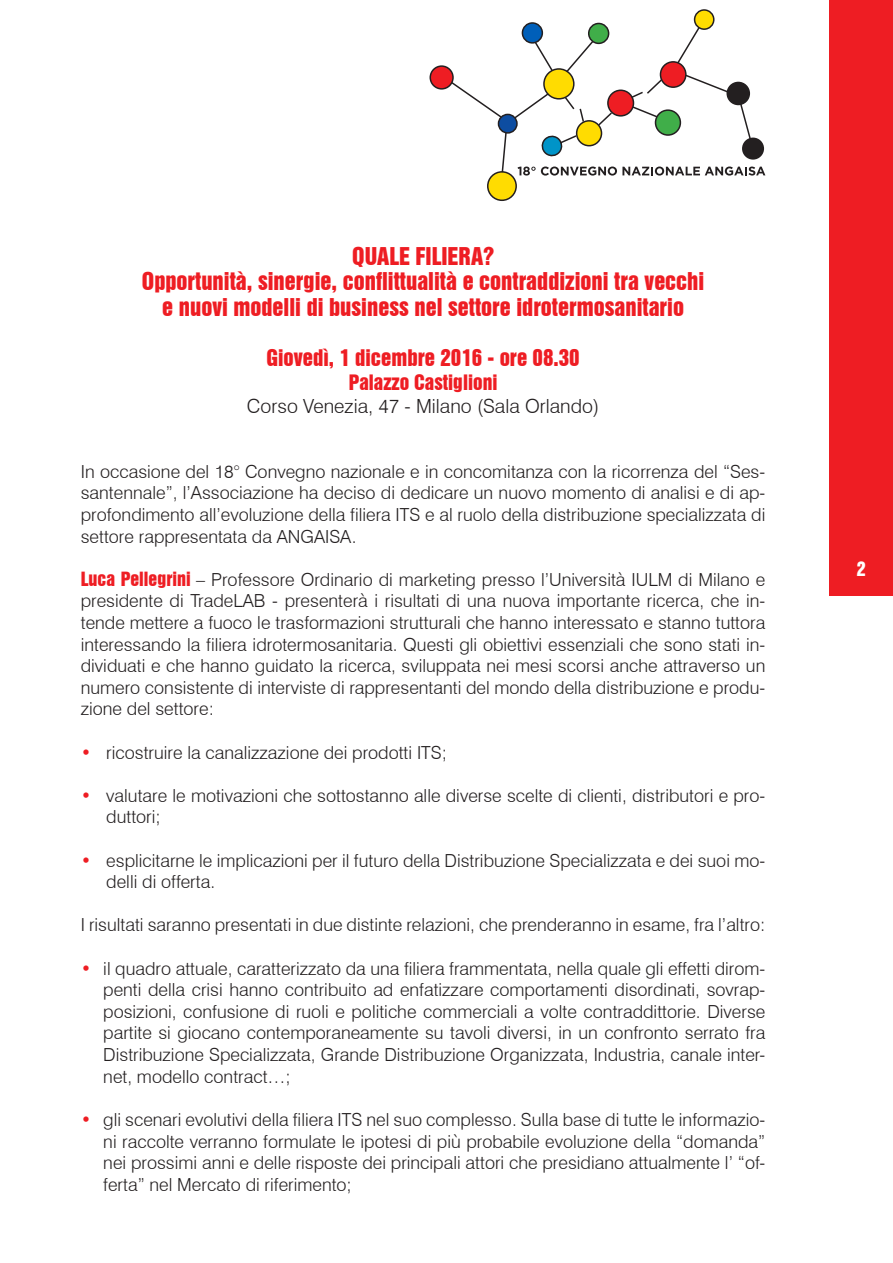
<style>
.page{position:relative;width:893px;height:1263px;background:#fff}
.page>*{position:absolute;margin:0;border:0;box-sizing:border-box;transform-origin:0 0}
.t1{font:22.5px "Swiss 921 BT Regular A";color:#ee1d23}
.t2{font:21px "Swiss 921 BT Regular A";color:#ee1d23}
.t3{font:300 19.5px "Swiss 721 BT";color:#231f20}
.t4{font:19.5px "Swiss 921 BT Regular A";color:#ee1d23}
.t5{font:300 18px/21.6px "Swiss 721 BT";color:#231f20;text-align:justify}
.t6{font:18px "Swiss 921 BT Regular A";color:#fff}
.s1{font-family:"Swiss 921 BT Regular A";font-weight:400;color:#ee1d23}
.s2{color:#ee1d23}
</style>
<div class="page">
<div style="left:829px;top:0;width:64px;height:595px;background:#ee1d23"></div>
<div style="left:488px;top:172px;width:28px;height:28px;background:#ffdc01;border-radius:50%"></div>
<div style="left:487px;top:171px;width:30px;height:30px;border:2px solid #231f20;border-radius:50%"></div>
<div style="left:695px;top:10px;width:19px;height:19px;background:#ffdc01;border-radius:50%"></div>
<div style="left:694px;top:9px;width:20px;height:21px;border:2px solid #231f20;border-radius:50%"></div>
<div style="left:430px;top:66px;width:23px;height:23px;background:#ee1d23;border-radius:50%"></div>
<div style="left:429px;top:65px;width:25px;height:25px;border:2px solid #231f20;border-radius:50%"></div>
<div style="left:498px;top:114px;width:19px;height:19px;background:#0d4da1;border-radius:50%"></div>
<div style="left:498px;top:114px;width:20px;height:20px;border:2px solid #231f20;border-radius:50%"></div>
<div style="left:544px;top:69px;width:30px;height:30px;background:#ffdc01;border-radius:50%"></div>
<div style="left:543px;top:68px;width:32px;height:32px;border:2px solid #231f20;border-radius:50%"></div>
<div style="left:522px;top:23px;width:20px;height:20px;background:#005fb9;border-radius:50%"></div>
<div style="left:522px;top:22px;width:21px;height:22px;border:2px solid #231f20;border-radius:50%"></div>
<div style="left:589px;top:23px;width:20px;height:20px;background:#40ae49;border-radius:50%"></div>
<div style="left:588px;top:23px;width:21px;height:21px;border:2px solid #231f20;border-radius:50%"></div>
<div style="left:577px;top:121px;width:24px;height:25px;background:#ffdc01;border-radius:50%"></div>
<div style="left:576px;top:120px;width:26px;height:26px;border:2px solid #231f20;border-radius:50%"></div>
<div style="left:608px;top:90px;width:25px;height:26px;background:#ee1d23;border-radius:50%"></div>
<div style="left:607px;top:90px;width:27px;height:27px;border:2px solid #231f20;border-radius:50%"></div>
<div style="left:660px;top:62px;width:26px;height:25px;background:#ee1d23;border-radius:50%"></div>
<div style="left:660px;top:61px;width:27px;height:27px;border:2px solid #231f20;border-radius:50%"></div>
<div style="left:655px;top:110px;width:25px;height:25px;background:#40ae49;border-radius:50%"></div>
<div style="left:655px;top:109px;width:26px;height:27px;border:2px solid #231f20;border-radius:50%"></div>
<div style="left:727px;top:82px;width:22px;height:22px;background:#231f20;border-radius:50%"></div>
<div style="left:726px;top:82px;width:24px;height:23px;border:2px solid #231f20;border-radius:50%"></div>
<svg style="left:449px;top:80px;width:54px;height:39px"></svg>
<svg style="left:513px;top:92px;width:37px;height:28px"></svg>
<svg style="left:533px;top:40px;width:21px;height:33px"></svg>
<svg style="left:565px;top:39px;width:30px;height:35px"></svg>
<svg style="left:563px;top:95px;width:22px;height:28px"></svg>
<svg style="left:501px;top:131px;width:7px;height:43px"></svg>
<svg style="left:597px;top:111px;width:17px;height:16px"></svg>
<svg style="left:676px;top:25px;width:25px;height:40px"></svg>
<svg style="left:684px;top:73px;width:45px;height:21px"></svg>
<svg style="left:631px;top:105px;width:28px;height:14px"></svg>
<svg style="left:630px;top:78px;width:34px;height:21px"></svg>
<svg style="left:738px;top:100px;width:16px;height:46px"></svg>
<svg style="left:541px;top:133px;width:37px;height:24px"></svg>
<div style="left:742px;top:138px;width:22px;height:22px;background:#231f20;border-radius:50%"></div>
<svg style="left:518px;top:167px;width:247px;height:9px"></svg>
<p class="t1" style="left:352px;top:241px;width:143px">QUALE FILIERA?</p>
<p class="t1" style="left:142px;top:267px;width:564px">Opportunità, sinergie, conflittualità e contraddizioni tra vecchi</p>
<p class="t1" style="left:162px;top:292px;width:523px">e nuovi modelli di business nel settore idrotermosanitario</p>
<p class="t2" style="left:266px;top:344px;width:315px">Giovedì, 1 dicembre 2016 - ore 08.30</p>
<p class="t4" style="left:349px;top:369px;width:150px">Palazzo Castiglioni</p>
<p class="t3" style="left:247px;top:394px;width:354px">Corso Venezia, 47 - Milano (Sala Orlando)</p>
<p class="t5" style="left:81px;top:460px;width:686px">In occasione del 18° Convegno nazionale e in concomitanza con la ricorrenza del “Ses&shy;santennale”, l’Associazione ha deciso di dedicare un nuovo momento di analisi e di ap&shy;profondimento all’evoluzione della filiera ITS e al ruolo della distribuzione specializzata di settore rappresentata da ANGAISA.</p>
<p class="t5" style="left:81px;top:568px;width:686px"><span class="s1">Luca Pellegrini</span> – Professore Ordinario di marketing presso l’Università IULM di Milano e presidente di TradeLAB - presenterà i risultati di una nuova importante ricerca, che in&shy;tende mettere a fuoco le trasformazioni strutturali che hanno interessato e stanno tuttora interessando la filiera idrotermosanitaria. Questi gli obiettivi essenziali che sono stati in&shy;dividuati e che hanno guidato la ricerca, sviluppata nei mesi scorsi anche attraverso un numero consistente di interviste di rappresentanti del mondo della distribuzione e produ&shy;zione del settore:</p>
<p class="t5" style="left:81px;top:741px;width:368px"><span class="s2">•</span> ricostruire la canalizzazione dei prodotti ITS;</p>
<p class="t5" style="left:106px;top:784px;width:661px;text-indent:-26px"><span class="s2">•</span> valutare le motivazioni che sottostanno alle diverse scelte di clienti, distributori e pro&shy;duttori;</p>
<p class="t5" style="left:106px;top:849px;width:661px;text-indent:-26px"><span class="s2">•</span> esplicitarne le implicazioni per il futuro della Distribuzione Specializzata e dei suoi mo&shy;delli di offerta.</p>
<p class="t5" style="left:81px;top:914px;width:686px">I risultati saranno presentati in due distinte relazioni, che prenderanno in esame, fra l’altro:</p>
<p class="t5" style="left:103px;top:957px;width:664px;text-indent:-22px"><span class="s2">•</span> il quadro attuale, caratterizzato da una filiera frammentata, nella quale gli effetti dirom&shy;penti della crisi hanno contribuito ad enfatizzare comportamenti disordinati, sovrap&shy;posizioni, confusione di ruoli e politiche commerciali a volte contraddittorie. Diverse partite si giocano contemporaneamente su tavoli diversi, in un confronto serrato fra Distribuzione Specializzata, Grande Distribuzione Organizzata, Industria, canale inter&shy;net, modello contract…;</p>
<p class="t5" style="left:103px;top:1108px;width:664px;text-indent:-22px"><span class="s2">•</span> gli scenari evolutivi della filiera ITS nel suo complesso. Sulla base di tutte le informazio&shy;ni raccolte verranno formulate le ipotesi di più probabile evoluzione della “domanda” nei prossimi anni e delle risposte dei principali attori che presidiano attualmente l’ “of&shy;ferta” nel Mercato di riferimento;</p>
<p class="t6" style="left:857px;top:557px;width:10px">2</p>
</div>
